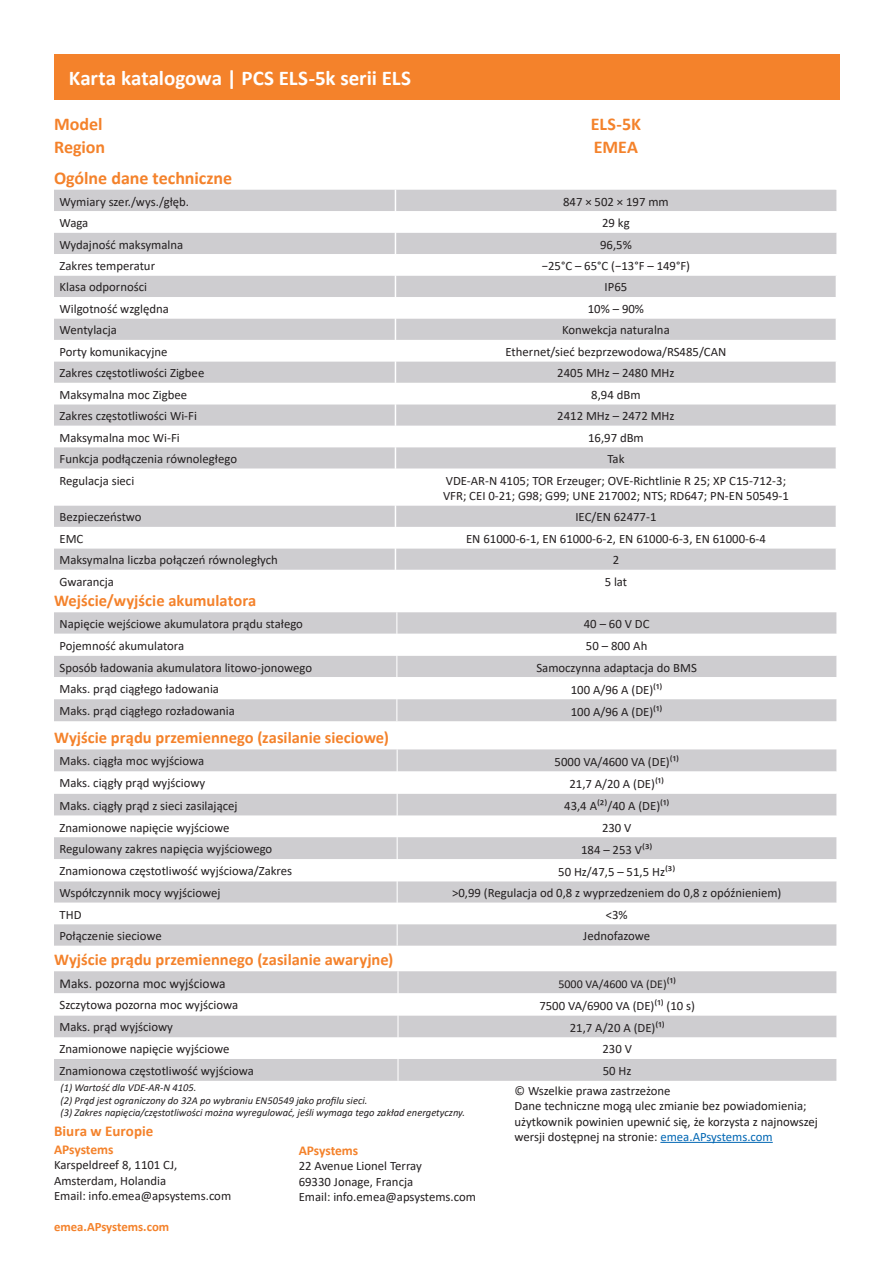
<style>
.page{position:relative;width:893px;height:1263px;background:#fff}
.page>*{position:absolute;margin:0;border:0;box-sizing:border-box;transform-origin:0 0}
.t1{font:700 21px "Calibri";color:#fff}
.t2{font:700 18px "Calibri";letter-spacing:-.005em;color:#f4822b}
.t3{font:700 16.5px "Calibri";color:#f4822b}
.t4{font:700 15px "Calibri";letter-spacing:.005em;color:#f4822b}
.t5{font:13.5px "Calibri";color:#231f20}
.t6{font:700 13.5px "Calibri";letter-spacing:-.01em;color:#f4822b}
.t7{font:12.75px/15.3px "Calibri";color:#231f20}
.t8{font:700 12.75px "Calibri";color:#f4822b}
.t9{font:12px "Calibri";color:#231f20}
.t10{font:italic 10.5px "Calibri";color:#231f20}
.s1{font-size:13.5px}
.s2{color:#0166b3}
</style>
<div class="page">
<div style="left:54px;top:54px;width:785px;height:46px;background:#f4822b"></div>
<div style="left:54px;top:190px;width:782px;height:21px;background:#cecdd0"></div>
<svg style="left:54px;top:233px;width:782px;height:337px"></svg>
<hr style="left:395px;top:469px;width:1px;height:36px;background:#fff">
<svg style="left:395px;top:505px;width:1px;height:65px"></svg>
<svg style="left:395px;top:190px;width:1px;height:279px"></svg>
<div style="left:54px;top:612px;width:782px;height:109px;background:#cecdd0"></div>
<svg style="left:54px;top:634px;width:782px;height:65px"></svg>
<svg style="left:396px;top:612px;width:1px;height:109px"></svg>
<div style="left:54px;top:749px;width:782px;height:197px;background:#cecdd0"></div>
<svg style="left:54px;top:771px;width:782px;height:153px"></svg>
<svg style="left:397px;top:749px;width:1px;height:197px"></svg>
<hr style="left:660px;top:1142px;width:113px;height:1px;background:#0166b3">
<div style="left:54px;top:971px;width:782px;height:110px;background:#cecdd0"></div>
<svg style="left:54px;top:993px;width:782px;height:66px"></svg>
<hr style="left:397px;top:971px;width:2px;height:22px;background:#fff">
<hr style="left:397px;top:993px;width:2px;height:22px;background:#fff">
<hr style="left:397px;top:1015px;width:2px;height:22px;background:#fff">
<hr style="left:397px;top:1037px;width:2px;height:22px;background:#fff">
<hr style="left:397px;top:1059px;width:2px;height:22px;background:#fff">
<p class="t1" style="left:69px;top:63px;width:344px">Karta katalogowa | PCS ELS-5k serii ELS</p>
<p class="t2" style="left:54px;top:111px;width:50px">Model</p>
<p class="t2" style="left:54px;top:134px;width:53px">Region</p>
<p class="t2" style="left:54px;top:165px;width:180px">Ogólne dane techniczne</p>
<p class="t7" style="left:60px;top:193px;width:131px">Wymiary szer./wys./głęb.</p>
<p class="t7" style="left:563px;top:193px;width:107px">847 × 502 × 197 mm</p>
<p class="t7" style="left:60px;top:215px;width:30px">Waga</p>
<p class="t7" style="left:602px;top:215px;width:29px">29 kg</p>
<p class="t7" style="left:60px;top:236px;width:125px">Wydajność maksymalna</p>
<p class="t7" style="left:600px;top:236px;width:33px">96,5%</p>
<p class="t7" style="left:60px;top:258px;width:97px">Zakres temperatur</p>
<p class="t7" style="left:542px;top:258px;width:150px">−25°C – 65°C (−13°F – 149°F)</p>
<p class="t7" style="left:60px;top:279px;width:89px">Klasa odporności</p>
<p class="t7" style="left:605px;top:279px;width:24px">IP65</p>
<p class="t7" style="left:60px;top:301px;width:111px">Wilgotność względna</p>
<p class="t7" style="left:588px;top:301px;width:58px">10% – 90%</p>
<p class="t7" style="left:60px;top:322px;width:59px">Wentylacja</p>
<p class="t7" style="left:562px;top:322px;width:109px">Konwekcja naturalna</p>
<p class="t7" style="left:60px;top:344px;width:109px">Porty komunikacyjne</p>
<p class="t7" style="left:505px;top:344px;width:222px">Ethernet/sieć bezprzewodowa/RS485/CAN</p>
<p class="t7" style="left:60px;top:365px;width:146px">Zakres częstotliwości Zigbee</p>
<p class="t7" style="left:557px;top:365px;width:119px">2405 MHz – 2480 MHz</p>
<p class="t7" style="left:60px;top:387px;width:129px">Maksymalna moc Zigbee</p>
<p class="t7" style="left:591px;top:387px;width:51px">8,94 dBm</p>
<p class="t7" style="left:60px;top:408px;width:139px">Zakres częstotliwości Wi-Fi</p>
<p class="t7" style="left:557px;top:408px;width:119px">2412 MHz – 2472 MHz</p>
<p class="t7" style="left:60px;top:429px;width:122px">Maksymalna moc Wi-Fi</p>
<p class="t7" style="left:588px;top:429px;width:57px">16,97 dBm</p>
<p class="t7" style="left:60px;top:451px;width:179px">Funkcja podłączenia równoległego</p>
<p class="t7" style="left:607px;top:451px;width:19px">Tak</p>
<p class="t7" style="left:60px;top:472px;width:76px">Regulacja sieci</p>
<p class="t7" style="left:446px;top:472px;width:342px">VDE-AR-N 4105; TOR Erzeuger; OVE-Richtlinie R 25; XP C15-712-3;</p>
<p class="t7" style="left:443px;top:488px;width:347px">VFR; CEI 0-21; G98; G99; UNE 217002; NTS; RD647; PN-EN 50549-1</p>
<p class="t7" style="left:60px;top:509px;width:84px">Bezpieczeństwo</p>
<p class="t7" style="left:575px;top:509px;width:83px">IEC/EN 62477-1</p>
<p class="t7" style="left:60px;top:531px;width:25px">EMC</p>
<p class="t7" style="left:466px;top:531px;width:301px">EN 61000-6-1, EN 61000-6-2, EN 61000-6-3, EN 61000-6-4</p>
<p class="t7" style="left:60px;top:552px;width:220px">Maksymalna liczba połączeń równoległych</p>
<p class="t7" style="left:613px;top:552px;width:8px">2</p>
<p class="t7" style="left:60px;top:574px;width:56px">Gwarancja</p>
<p class="t7" style="left:605px;top:574px;width:24px">5 lat</p>
<p class="t3" style="left:54px;top:589px;width:204px">Wejście/wyjście akumulatora</p>
<p class="t7" style="left:60px;top:616px;width:245px">Napięcie wejściowe akumulatora prądu stałego</p>
<p class="t7" style="left:584px;top:616px;width:67px">40 – 60 V DC</p>
<p class="t7" style="left:60px;top:637px;width:126px">Pojemność akumulatora</p>
<p class="t7" style="left:586px;top:637px;width:63px">50 – 800 Ah</p>
<p class="t7" style="left:60px;top:659px;width:254px">Sposób ładowania akumulatora litowo-jonowego</p>
<p class="t7" style="left:536px;top:659px;width:162px">Samoczynna adaptacja do BMS</p>
<p class="t7" style="left:60px;top:681px;width:161px">Maks. prąd ciągłego ładowania</p>
<p class="t7" style="left:571px;top:681px;width:93px">100 A/96 A (DE)<span class="s1">(1)</span></p>
<p class="t7" style="left:60px;top:703px;width:177px">Maks. prąd ciągłego rozładowania</p>
<p class="t7" style="left:571px;top:703px;width:93px">100 A/96 A (DE)<span class="s1">(1)</span></p>
<p class="t3" style="left:54px;top:726px;width:336px">Wyjście prądu przemiennego (zasilanie sieciowe)</p>
<p class="t7" style="left:60px;top:753px;width:146px">Maks. ciągła moc wyjściowa</p>
<p class="t7" style="left:555px;top:754px;width:126px">5000 VA/4600 VA (DE)<span class="s1">(1)</span></p>
<p class="t7" style="left:60px;top:775px;width:147px">Maks. ciągły prąd wyjściowy</p>
<p class="t7" style="left:569px;top:776px;width:96px">21,7 A/20 A (DE)<span class="s1">(1)</span></p>
<p class="t7" style="left:60px;top:797px;width:180px">Maks. ciągły prąd z sieci zasilającej</p>
<p class="t7" style="left:564px;top:798px;width:107px">43,4 A<span class="s1">(2)</span>/40 A (DE)<span class="s1">(1)</span></p>
<p class="t7" style="left:60px;top:819px;width:171px">Znamionowe napięcie wyjściowe</p>
<p class="t7" style="left:602px;top:819px;width:31px">230 V</p>
<p class="t7" style="left:60px;top:841px;width:214px">Regulowany zakres napięcia wyjściowego</p>
<p class="t7" style="left:581px;top:841px;width:73px">184 – 253 V<span class="s1">(3)</span></p>
<p class="t7" style="left:60px;top:863px;width:234px">Znamionowa częstotliwość wyjściowa/Zakres</p>
<p class="t7" style="left:558px;top:863px;width:119px">50 Hz/47,5 – 51,5 Hz<span class="s1">(3)</span></p>
<p class="t7" style="left:60px;top:885px;width:162px">Współczynnik mocy wyjściowej</p>
<p class="t7" style="left:452px;top:885px;width:331px">&gt;0,99 (Regulacja od 0,8 z wyprzedzeniem do 0,8 z opóźnieniem)</p>
<p class="t7" style="left:60px;top:906px;width:23px">THD</p>
<p class="t7" style="left:606px;top:906px;width:23px">&lt;3%</p>
<p class="t7" style="left:60px;top:928px;width:104px">Połączenie sieciowe</p>
<p class="t7" style="left:583px;top:928px;width:69px">Jednofazowe</p>
<p class="t2" style="left:591px;top:111px;width:52px">ELS-5K</p>
<p class="t2" style="left:594px;top:134px;width:46px">EMEA</p>
<p class="t3" style="left:54px;top:948px;width:341px">Wyjście prądu przemiennego (zasilanie awaryjne)</p>
<p class="t5" style="left:60px;top:974px;width:168px">Maks. pozorna moc wyjściowa</p>
<p class="t9" style="left:558px;top:975px;width:119px">5000 VA/4600 VA (DE)<span class="s1">(1)</span></p>
<p class="t7" style="left:60px;top:997px;width:180px">Szczytowa pozorna moc wyjściowa</p>
<p class="t7" style="left:539px;top:998px;width:157px">7500 VA/6900 VA (DE)<span class="s1">(1)</span> (10 s)</p>
<p class="t7" style="left:60px;top:1019px;width:115px">Maks. prąd wyjściowy</p>
<p class="t7" style="left:570px;top:1020px;width:96px">21,7 A/20 A (DE)<span class="s1">(1)</span></p>
<p class="t7" style="left:60px;top:1041px;width:171px">Znamionowe napięcie wyjściowe</p>
<p class="t7" style="left:602px;top:1041px;width:31px">230 V</p>
<p class="t7" style="left:60px;top:1063px;width:196px">Znamionowa częstotliwość wyjściowa</p>
<p class="t7" style="left:603px;top:1063px;width:30px">50 Hz</p>
<p class="t10" style="left:61px;top:1080px;width:137px">(1) Wartość dla VDE-AR-N 4105.</p>
<p class="t10" style="left:61px;top:1093px;width:308px">(2) Prąd jest ograniczony do 32A po wybraniu EN50549 jako profilu sieci.</p>
<p class="t10" style="left:61px;top:1105px;width:406px">(3) Zakres napięcia/częstotliwości można wyregulować, jeśli wymaga tego zakład energetyczny.</p>
<p class="t4" style="left:54px;top:1120px;width:101px">Biura w Europie</p>
<p class="t6" style="left:54px;top:1140px;width:61px">APsystems</p>
<p class="t7" style="left:54px;top:1157px;width:125px">Karspeldreef 8, 1101 CJ,</p>
<p class="t7" style="left:54px;top:1172px;width:114px">Amsterdam, Holandia</p>
<p class="t7" style="left:54px;top:1188px;width:179px">Email: info.emea@apsystems.com</p>
<p class="t8" style="left:54px;top:1217px;width:117px">emea.APsystems.com</p>
<p class="t7" style="left:514px;top:1083px;width:158px">© Wszelkie prawa zastrzeżone</p>
<p class="t7" style="left:514px;top:1098px;width:305px">Dane techniczne mogą ulec zmianie bez powiadomienia; użytkownik powinien upewnić się, że korzysta z najnowszej wersji dostępnej na stronie: <span class="s2">emea.APsystems.com</span></p>
<p class="t6" style="left:299px;top:1141px;width:61px">APsystems</p>
<p class="t7" style="left:299px;top:1158px;width:125px">22 Avenue Lionel Terray</p>
<p class="t7" style="left:299px;top:1173px;width:116px">69330 Jonage, Francja</p>
<p class="t7" style="left:299px;top:1189px;width:179px">Email: info.emea@apsystems.com</p>
</div>
